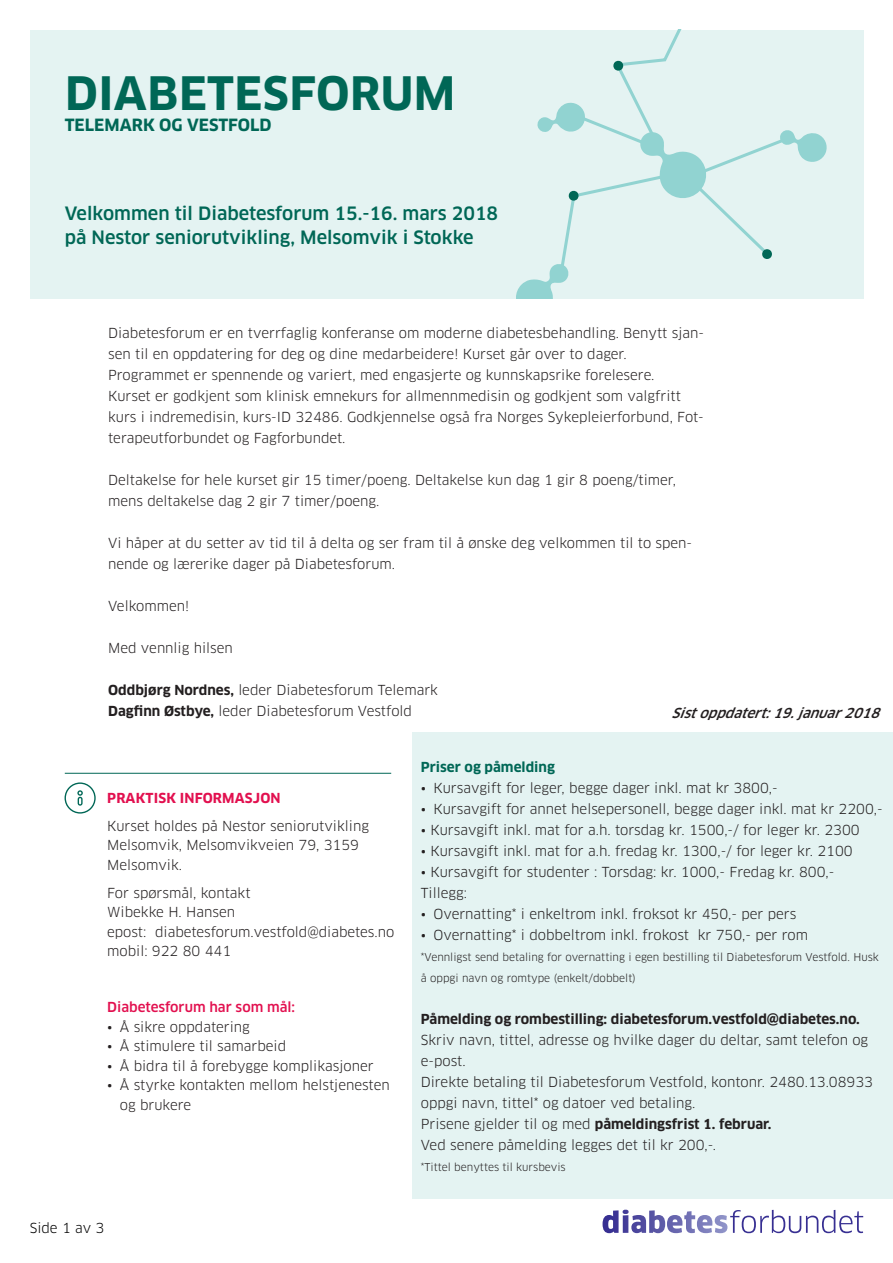
<style>
.page{position:relative;width:893px;height:1263px;background:#fff}
.page>*{position:absolute;margin:0;border:0;box-sizing:border-box;transform-origin:0 0}
.t1{font:700 45px "Clan OT";letter-spacing:.01em;color:#006756}
.t2{font:500 18px/24px "Clan OT";color:#006756}
.t3{font:700 16.5px "Clan OT";color:#006756}
.t4{font:13.5px/21px "Clan OT";color:#231f20}
.t5{font:700 13.5px "Clan OT";color:#231f20}
.t6{font:italic 500 13.5px "Clan OT";color:#231f20}
.t7{font:500 13.5px "Clan OT";color:#e2104f}
.t8{font:700 13.5px "Clan OT";letter-spacing:.01em;color:#e2104f}
.t9{font:700 13.5px "Clan OT";color:#006756}
.t10{font:13.5px "Clan OT";color:#000}
.t11{font:10.5px/21px "Clan OT";color:#231f20}
.s1{font-weight:700}
</style>
<div class="page">
<div style="left:30px;top:30px;width:833px;height:268px;background:#e4f3f2"></div>
<svg style="left:561px;top:71px;width:203px;height:192px"></svg>
<svg style="left:568px;top:190px;width:11px;height:11px"></svg>
<svg style="left:613px;top:30px;width:68px;height:41px"></svg>
<svg style="left:762px;top:249px;width:10px;height:11px"></svg>
<svg style="left:537px;top:101px;width:50px;height:32px"></svg>
<svg style="left:516px;top:263px;width:53px;height:35px"></svg>
<svg style="left:639px;top:129px;width:188px;height:71px"></svg>
<svg style="left:65px;top:782px;width:31px;height:31px"></svg>
<div style="left:412px;top:733px;width:481px;height:466px;background:#e4f3f2"></div>
<hr style="left:65px;top:773px;width:326px;height:1px;background:#006756">
<svg style="left:603px;top:1210px;width:260px;height:23px"></svg>
<h1 class="t1" style="left:65px;top:67px;width:392px">DIABETESFORUM</h1>
<p class="t3" style="left:65px;top:115px;width:208px">TELEMARK OG VESTFOLD</p>
<h2 class="t2" style="left:65px;top:202px;width:435px">Velkommen til Diabetesforum 15.-16. mars 2018 på Nestor seniorutvikling, Melsomvik i Stokke</h2>
<p class="t4" style="left:108px;top:322px;width:597px">Diabetesforum er en tverrfaglig konferanse om moderne diabetesbehandling. Benytt sjan&shy;sen til en oppdatering for deg og dine medarbeidere! Kurset går over to dager.<br>Programmet er spennende og variert, med engasjerte og kunnskapsrike forelesere.<br>Kurset er godkjent som klinisk emnekurs for allmennmedisin og godkjent som valgfritt kurs i indremedisin, kurs-ID 32486. Godkjennelse også fra Norges Sykepleierforbund, Fot&shy;terapeutforbundet og Fagforbundet.</p>
<p class="t4" style="left:108px;top:470px;width:569px">Deltakelse for hele kurset gir 15 timer/poeng. Deltakelse kun dag 1 gir 8 poeng/timer, mens deltakelse dag 2 gir 7 timer/poeng.</p>
<p class="t4" style="left:108px;top:533px;width:585px">Vi håper at du setter av tid til å delta og ser fram til å ønske deg velkommen til to spen&shy;nende og lærerike dager på Diabetesforum.</p>
<p class="t4" style="left:108px;top:596px;width:83px">Velkommen!</p>
<p class="t4" style="left:108px;top:638px;width:126px">Med vennlig hilsen</p>
<p class="t4" style="left:108px;top:680px;width:331px"><span class="s1">Oddbjørg Nordnes,</span> leder Diabetesforum Telemark<br><span class="s1">Dagfinn Østbye,</span> leder Diabetesforum Vestfold</p>
<p class="t6" style="left:671px;top:705px;width:215px">Sistoppdatert:19.januar2018</p>
<p class="t8" style="left:107px;top:790px;width:175px">PRAKTISK INFORMASJON</p>
<p class="t4" style="left:107px;top:816px;width:263px;line-height:19.5px">Kurset holdes på Nestor seniorutvikling<br>Melsomvik, Melsomvikveien 79, 3159<br>Melsomvik.</p>
<p class="t4" style="left:107px;top:883px;width:289px;line-height:19.5px">For spørsmål, kontakt<br>Wibekke H. Hansen<br>epost: diabetesforum.vestfold@diabetes.no mobil: 922 80 441</p>
<p class="t7" style="left:107px;top:999px;width:189px">Diabetesforum har som mål:</p>
<p class="t4" style="left:107px;top:1016px;width:144px">• Å sikre oppdatering</p>
<p class="t4" style="left:107px;top:1036px;width:181px">• Å stimulere til samarbeid</p>
<p class="t4" style="left:107px;top:1055px;width:268px">• Å bidra til å forebygge komplikasjoner</p>
<p class="t4" style="left:120px;top:1075px;width:271px;line-height:19.5px;text-indent:-13px">• Å styrke kontakten mellom helstjenesten og brukere</p>
<p class="t10" style="left:30px;top:1220px;width:76px">Side 1 av 3</p>
<p class="t9" style="left:421px;top:759px;width:136px">Priser og påmelding</p>
<p class="t4" style="left:421px;top:777px;width:358px">• Kursavgift for leger, begge dager inkl. mat kr 3800,-</p>
<p class="t4" style="left:421px;top:798px;width:463px">• Kursavgift for annet helsepersonell, begge dager inkl. mat kr 2200,-</p>
<p class="t4" style="left:421px;top:819px;width:440px">• Kursavgift inkl. mat for a.h. torsdag kr. 1500,-/ for leger kr. 2300</p>
<p class="t4" style="left:421px;top:840px;width:433px">• Kursavgift inkl. mat for a.h. fredag kr. 1300,-/ for leger kr. 2100</p>
<p class="t4" style="left:421px;top:861px;width:415px">• Kursavgift for studenter : Torsdag: kr. 1000,- Fredag kr. 800,-<br>Tillegg:</p>
<p class="t4" style="left:421px;top:903px;width:377px">• Overnatting* i enkeltrom inkl. froksot kr 450,- per pers</p>
<p class="t4" style="left:421px;top:924px;width:389px">• Overnatting* i dobbeltrom inkl. frokost kr 750,- per rom</p>
<p class="t11" style="left:421px;top:946px;width:460px">*Vennligst send betaling for overnatting i egen bestilling til Diabetesforum Vestfold. Husk å oppgi navn og romtype (enkelt/dobbelt)</p>
<p class="t5" style="left:421px;top:1011px;width:441px">Påmelding og rombestilling: diabetesforum.vestfold@diabetes.no.</p>
<p class="t4" style="left:421px;top:1029px;width:454px">Skriv navn, tittel, adresse og hvilke dager du deltar, samt telefon og e-post.<br>Direkte betaling til Diabetesforum Vestfold, kontonr. 2480.13.08933 oppgi navn, tittel* og datoer ved betaling.<br>Prisene gjelder til og med <span class="s1">påmeldingsfrist 1. februar.<br></span>Ved senere påmelding legges det til kr 200,-.</p>
<p class="t11" style="left:421px;top:1156px;width:146px">*Tittel benyttes til kursbevis</p>
</div>
